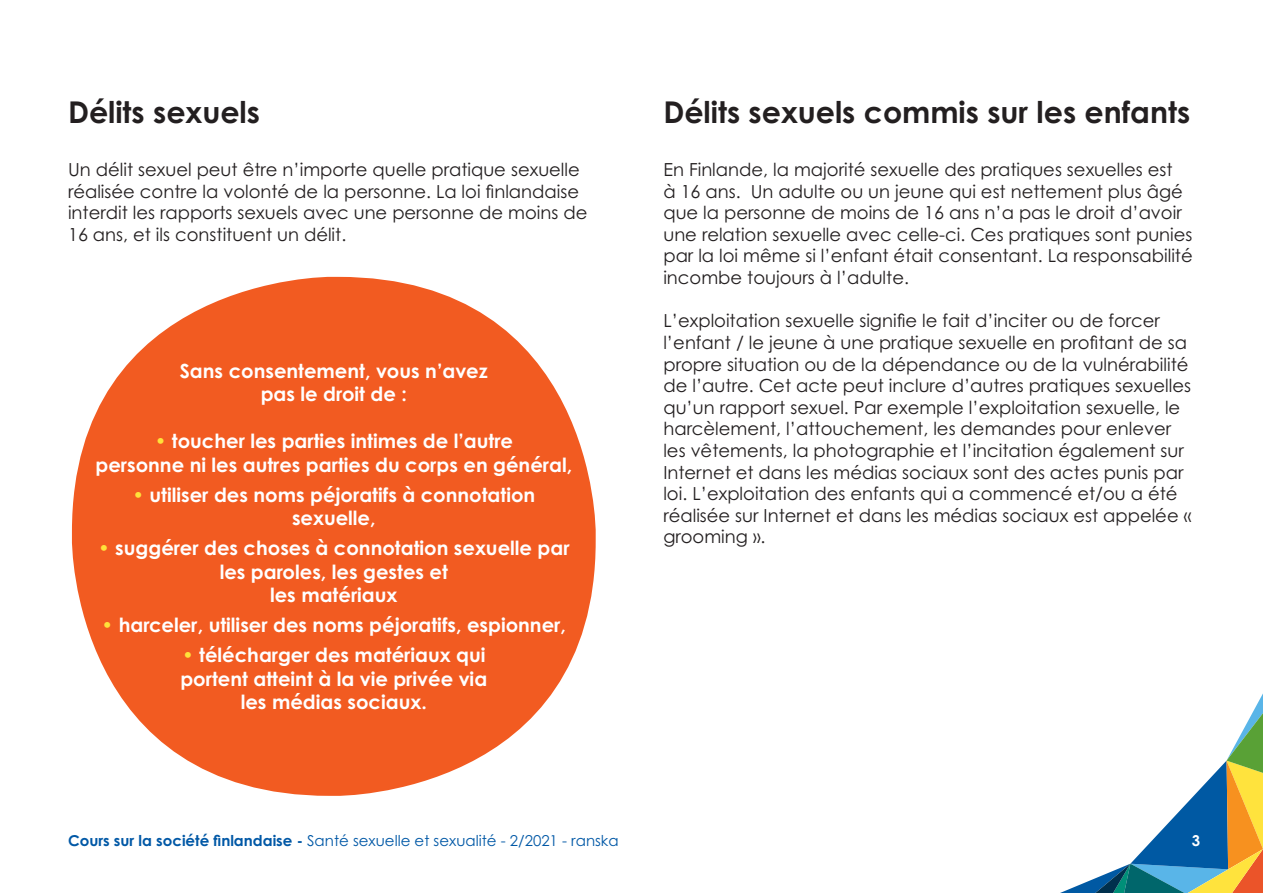
<style>
.page{position:relative;width:1263px;height:893px;background:#fff}
.page>*{position:absolute;margin:0;border:0;box-sizing:border-box;transform-origin:0 0}
.t1{font:700 30px "Century Gothic Pro";color:#231f20}
.t2{font:700 19.5px/23.4px "Century Gothic Pro";color:#fff;text-align:center}
.t3{font:18px/21.6px "Century Gothic Pro";color:#231f20}
.t4{font:15px "Century Gothic Pro";color:#0158a6}
.t5{font:700 15px "Century Gothic Pro";color:#fff}
.s1{color:#ffe23a}
.s2{font-weight:700}
</style>
<div class="page">
<svg style="left:1060px;top:693px;width:203px;height:200px"></svg>
<div style="left:72px;top:277px;width:524px;height:519px;background:#f25b21;border-radius:256px"></div>
<p class="t1" style="left:68px;top:93px;width:193px">Délits sexuels</p>
<p class="t3" style="left:68px;top:159px;width:521px">Un délit sexuel peut être n’importe quelle pratique sexuelle réalisée contre la volonté de la personne. La loi finlandaise interdit les rapports sexuels avec une personne de moins de 16 ans, et ils constituent un délit.</p>
<p class="t2" style="left:180px;top:359px;width:309px">Sans consentement, vous n’avez</p>
<p class="t2" style="left:261px;top:382px;width:148px">pas le droit de :</p>
<p class="t2" style="left:95px;top:429px;width:478px"><span class="s1">•</span> toucher les parties intimes de l’autre<br>personne ni les autres parties du corps en général,</p>
<p class="t2" style="left:132px;top:483px;width:404px"><span class="s1">•</span> utiliser des noms péjoratifs à connotation sexuelle,</p>
<p class="t2" style="left:98px;top:536px;width:473px"><span class="s1">•</span> suggérer des choses à connotation sexuelle par les paroles, les gestes et<br>les matériaux</p>
<p class="t2" style="left:102px;top:613px;width:466px"><span class="s1">•</span> harceler, utiliser des noms péjoratifs, espionner,</p>
<p class="t2" style="left:180px;top:643px;width:308px"><span class="s1">•</span> télécharger des matériaux qui portent atteint à la vie privée via les médias sociaux.</p>
<p class="t1" style="left:663px;top:93px;width:528px">Délits sexuels commis sur les enfants</p>
<p class="t3" style="left:663px;top:159px;width:531px">En Finlande, la majorité sexuelle des pratiques sexuelles est<br>à 16 ans. Un adulte ou un jeune qui est nettement plus âgé que la personne de moins de 16 ans n’a pas le droit d’avoir une relation sexuelle avec celle-ci. Ces pratiques sont punies par la loi même si l’enfant était consentant. La responsabilité incombe toujours à l’adulte.</p>
<p class="t3" style="left:663px;top:310px;width:529px">L’exploitation sexuelle signifie le fait d’inciter ou de forcer l’enfant / le jeune à une pratique sexuelle en profitant de sa propre situation ou de la dépendance ou de la vulnérabilité de l’autre. Cet acte peut inclure d’autres pratiques sexuelles qu’un rapport sexuel. Par exemple l’exploitation sexuelle, le harcèlement, l’attouchement, les demandes pour enlever les vêtements, la photographie et l’incitation également sur Internet et dans les médias sociaux sont des actes punis par loi. L’exploitation des enfants qui a commencé et/ou a été réalisée sur Internet et dans les médias sociaux est appelée « grooming ».</p>
<p class="t4" style="left:68px;top:832px;width:552px"><span class="s2">Cours sur la société finlandaise -</span> Santé sexuelle et sexualité - 2/2021 - ranska</p>
<p class="t5" style="left:1192px;top:831px;width:10px">3</p>
</div>
